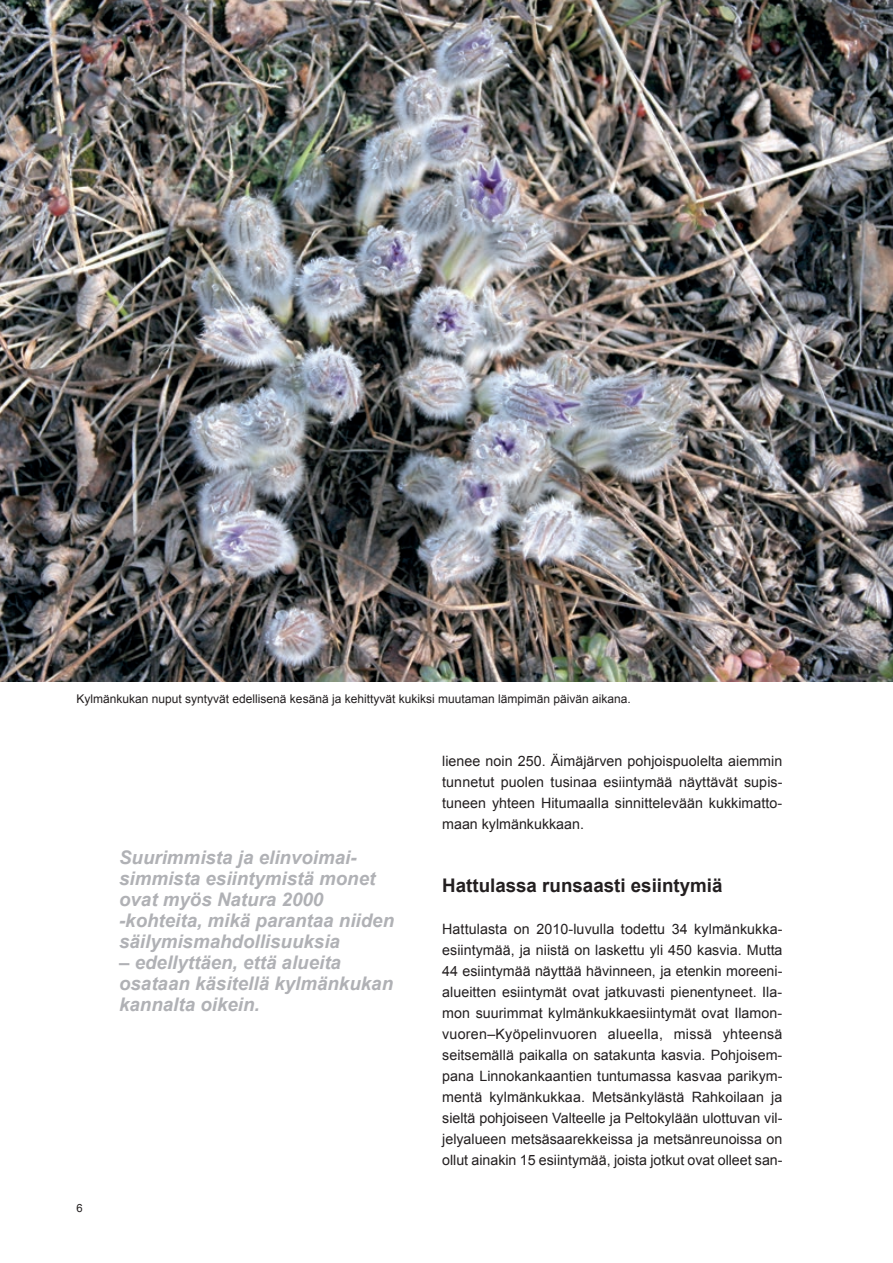
<style>
.page{position:relative;width:893px;height:1263px;background:#fff}
.page>*{position:absolute;margin:0;border:0;box-sizing:border-box;transform-origin:0 0}
.t1{font:italic 700 18.75px/21px "Arial";color:#b0b1b5}
.t2{font:700 18.75px "Arial";color:#231f20}
.t3{font:14.25px/21px "Arial";color:#231f20;text-align:justify}
.t4{font:12px "Arial";color:#231f20}
.t5{font:11.25px "Arial";color:#231f20}
</style>
<div class="page">
<img style="left:0;top:0;width:893px;height:682px">
<p class="t4" style="left:77px;top:692px;width:556px">Kylmänkukan nuput syntyvät edellisenä kesänä ja kehittyvät kukiksi muutaman lämpimän päivän aikana.</p>
<h1 class="t1" style="left:119px;top:846px;width:277px">Suurimmista ja elinvoimai&shy;simmista esiintymistä monet ovat myös Natura 2000 -kohteita, mikä parantaa niiden säilymismahdollisuuksia</h1>
<h1 class="t1" style="left:119px;top:951px;width:276px">– edellyttäen, että alueita osataan käsitellä kylmänkukan kannalta oikein.</h1>
<p class="t5" style="left:77px;top:1202px;width:8px">6</p>
<p class="t3" style="left:442px;top:750px;width:342px">lienee noin 250. Äimäjärven pohjoispuolelta aiemmin tunnetut puolen tusinaa esiintymää näyttävät supis&shy;tuneen yhteen Hitumaalla sinnittelevään kukkimatto&shy;maan kylmänkukkaan.</p>
<h1 class="t2" style="left:442px;top:875px;width:282px">Hattulassa runsaasti esiintymiä</h1>
<p class="t3" style="left:442px;top:918px;width:342px">Hattulasta on 2010-luvulla todettu 34 kylmänkukka&shy;esiintymää, ja niistä on laskettu yli 450 kasvia. Mutta 44 esiintymää näyttää hävinneen, ja etenkin moreeni&shy;alueitten esiintymät ovat jatkuvasti pienentyneet. Ila&shy;mon suurimmat kylmänkukkaesiintymät ovat Ilamon&shy;vuoren–Kyöpelinvuoren alueella, missä yhteensä seitsemällä paikalla on satakunta kasvia. Pohjoisem&shy;pana Linnokankaantien tuntumassa kasvaa parikym&shy;mentä kylmänkukkaa. Metsänkylästä Rahkoilaan ja sieltä pohjoiseen Valteelle ja Peltokylään ulottuvan vil&shy;jelyalueen metsäsaarekkeissa ja metsänreunoissa on ollut ainakin 15 esiintymää, joista jotkut ovat olleet san-</p>
</div>
